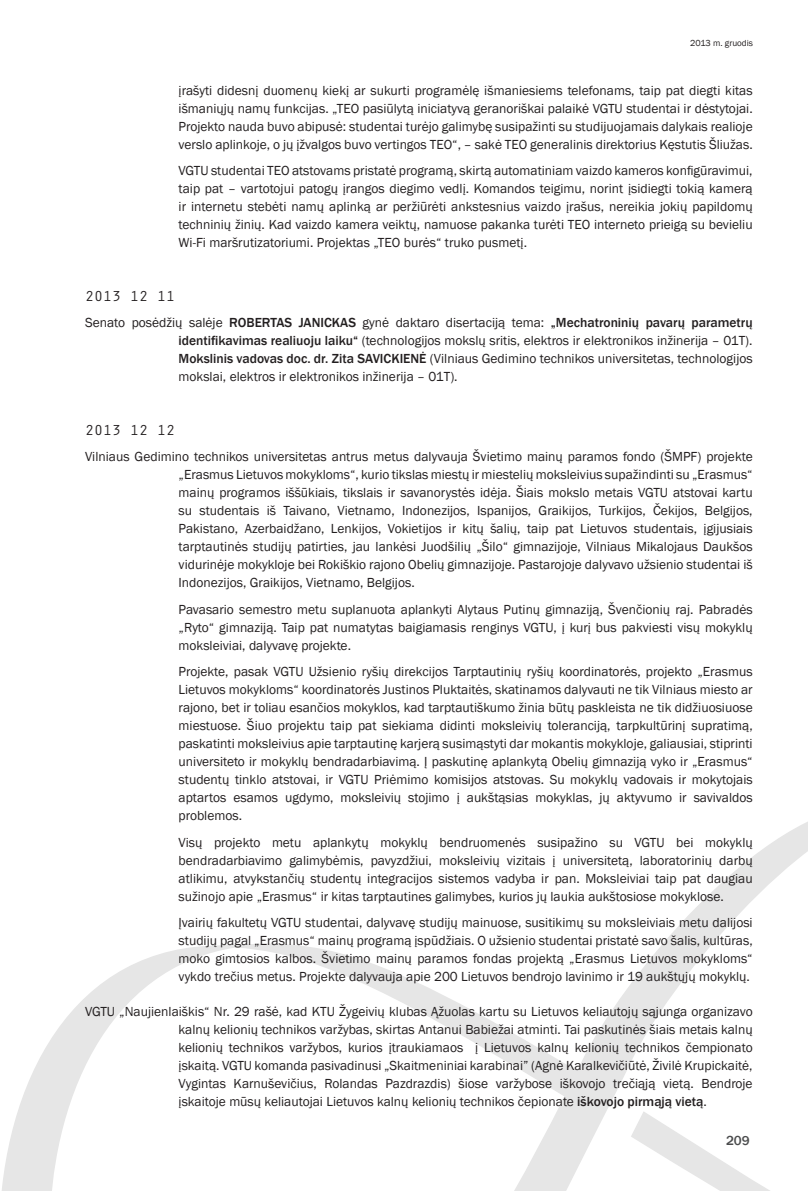
<style>
.page{position:relative;width:808px;height:1191px;background:#fff}
.page>*{position:absolute;margin:0;border:0;box-sizing:border-box;transform-origin:0 0}
.t1{font:15px "Orator Std";color:#231f20}
.t2{font:13.5px/18px "Franklin Gothic";color:#231f20;text-align:justify}
.t3{font:500 13.5px "Franklin Gothic";color:#4b4c4d}
.t4{font:9px "Franklin Gothic";color:#231f20}
.s1{font-weight:500}
</style>
<div class="page">
<svg style="left:2px;top:822px;width:806px;height:369px"></svg>
<p class="t4" style="left:690px;top:37px;width:64px">2013 m. gruodis</p>
<p class="t2" style="left:179px;top:81px;width:576px">įrašyti didesnį duomenų kiekį ar sukurti programėlę išmaniesiems telefonams, taip pat diegti kitas išmaniųjų namų funkcijas. „TEO pasiūlytą iniciatyvą geranoriškai palaikė VGTU studentai ir dėstytojai.<br>Projekto nauda buvo abipusė: studentai turėjo galimybę susipažinti su studijuojamais dalykais realioje verslo aplinkoje, o jų įžvalgos buvo vertingos TEO“, – sakė TEO generalinis direktorius Kęstutis Šliužas.</p>
<p class="t2" style="left:179px;top:162px;width:576px">VGTU studentai TEO atstovams pristatė programą, skirtą automatiniam vaizdo kameros konfigūravimui, taip pat – vartotojui patogų įrangos diegimo vedlį. Komandos teigimu, norint įsidiegti tokią kamerą ir internetu stebėti namų aplinką ar peržiūrėti ankstesnius vaizdo įrašus, nereikia jokių papildomų techninių žinių. Kad vaizdo kamera veiktų, namuose pakanka turėti TEO interneto prieigą su bevieliu Wi-Fi maršrutizatoriumi. Projektas „TEO burės“ truko pusmetį.</p>
<p class="t1" style="left:85px;top:285px;width:91px">2013 12 11</p>
<p class="t2" style="left:179px;top:314px;width:576px;text-indent:-94px">Senato posėdžių salėje <span class="s1">ROBERTAS JANICKAS</span> gynė daktaro disertaciją tema: <span class="s1">„Mechatroninių pavarų parametrų identifikavimas realiuoju laiku“</span> (technologijos mokslų sritis, elektros ir elektronikos inžinerija – 01T).<br><span class="s1">Mokslinis vadovas doc. dr. Zita SAVICKIENĖ</span> (Vilniaus Gedimino technikos universitetas, technologijos mokslai, elektros ir elektronikos inžinerija – 01T).</p>
<p class="t1" style="left:85px;top:419px;width:91px">2013 12 12</p>
<p class="t2" style="left:179px;top:448px;width:576px;text-indent:-94px">Vilniaus Gedimino technikos universitetas antrus metus dalyvauja Švietimo mainų paramos fondo (ŠMPF) projekte „Erasmus Lietuvos mokykloms“, kurio tikslas miestų ir miestelių moksleivius supažindinti su „Erasmus“ mainų programos iššūkiais, tikslais ir savanorystės idėja. Šiais mokslo metais VGTU atstovai kartu su studentais iš Taivano, Vietnamo, Indonezijos, Ispanijos, Graikijos, Turkijos, Čekijos, Belgijos, Pakistano, Azerbaidžano, Lenkijos, Vokietijos ir kitų šalių, taip pat Lietuvos studentais, įgijusiais tarptautinės studijų patirties, jau lankėsi Juodšilių „Šilo“ gimnazijoje, Vilniaus Mikalojaus Daukšos vidurinėje mokykloje bei Rokiškio rajono Obelių gimnazijoje. Pastarojoje dalyvavo užsienio studentai iš Indonezijos, Graikijos, Vietnamo, Belgijos.</p>
<p class="t2" style="left:179px;top:600px;width:576px">Pavasario semestro metu suplanuota aplankyti Alytaus Putinų gimnaziją, Švenčionių raj. Pabradės „Ryto“ gimnaziją. Taip pat numatytas baigiamasis renginys VGTU, į kurį bus pakviesti visų mokyklų moksleiviai, dalyvavę projekte.</p>
<p class="t2" style="left:179px;top:663px;width:576px">Projekte, pasak VGTU Užsienio ryšių direkcijos Tarptautinių ryšių koordinatorės, projekto „Erasmus Lietuvos mokykloms“ koordinatorės Justinos Pluktaitės, skatinamos dalyvauti ne tik Vilniaus miesto ar rajono, bet ir toliau esančios mokyklos, kad tarptautiškumo žinia būtų paskleista ne tik didžiuosiuose miestuose. Šiuo projektu taip pat siekiama didinti moksleivių toleranciją, tarpkultūrinį supratimą, paskatinti moksleivius apie tarptautinę karjerą susimąstyti dar mokantis mokykloje, galiausiai, stiprinti universiteto ir mokyklų bendradarbiavimą. Į paskutinę aplankytą Obelių gimnaziją vyko ir „Erasmus“ studentų tinklo atstovai, ir VGTU Priėmimo komisijos atstovas. Su mokyklų vadovais ir mokytojais aptartos esamos ugdymo, moksleivių stojimo į aukštąsias mokyklas, jų aktyvumo ir savivaldos problemos.</p>
<p class="t2" style="left:179px;top:833px;width:576px">Visų projekto metu aplankytų mokyklų bendruomenės susipažino su VGTU bei mokyklų bendradarbiavimo galimybėmis, pavyzdžiui, moksleivių vizitais į universitetą, laboratorinių darbų atlikimu, atvykstančių studentų integracijos sistemos vadyba ir pan. Moksleiviai taip pat daugiau sužinojo apie „Erasmus“ ir kitas tarptautines galimybes, kurios jų laukia aukštosiose mokyklose.</p>
<p class="t2" style="left:179px;top:914px;width:576px">Įvairių fakultetų VGTU studentai, dalyvavę studijų mainuose, susitikimų su moksleiviais metu dalijosi studijų pagal „Erasmus“ mainų programą įspūdžiais. O užsienio studentai pristatė savo šalis, kultūras, moko gimtosios kalbos. Švietimo mainų paramos fondas projektą „Erasmus Lietuvos mokykloms“ vykdo trečius metus. Projekte dalyvauja apie 200 Lietuvos bendrojo lavinimo ir 19 aukštųjų mokyklų.</p>
<p class="t2" style="left:179px;top:1003px;width:576px;text-indent:-94px">VGTU „Naujienlaiškis“ Nr. 29 rašė, kad KTU Žygeivių klubas Ąžuolas kartu su Lietuvos keliautojų sąjunga organizavo kalnų kelionių technikos varžybas, skirtas Antanui Babiežai atminti. Tai paskutinės šiais metais kalnų kelionių technikos varžybos, kurios įtraukiamaos į Lietuvos kalnų kelionių technikos čempionato įskaitą. VGTU komanda pasivadinusi „Skaitmeniniai karabinai” (Agnė Karalkevičiūtė, Živilė Krupickaitė, Vygintas Karnuševičius, Rolandas Pazdrazdis) šiose varžybose iškovojo trečiąją vietą. Bendroje įskaitoje mūsų keliautojai Lietuvos kalnų kelionių technikos čepionate <span class="s1">iškovojo pirmąją vietą</span>.</p>
<p class="t3" style="left:726px;top:1132px;width:25px">209</p>
</div>
